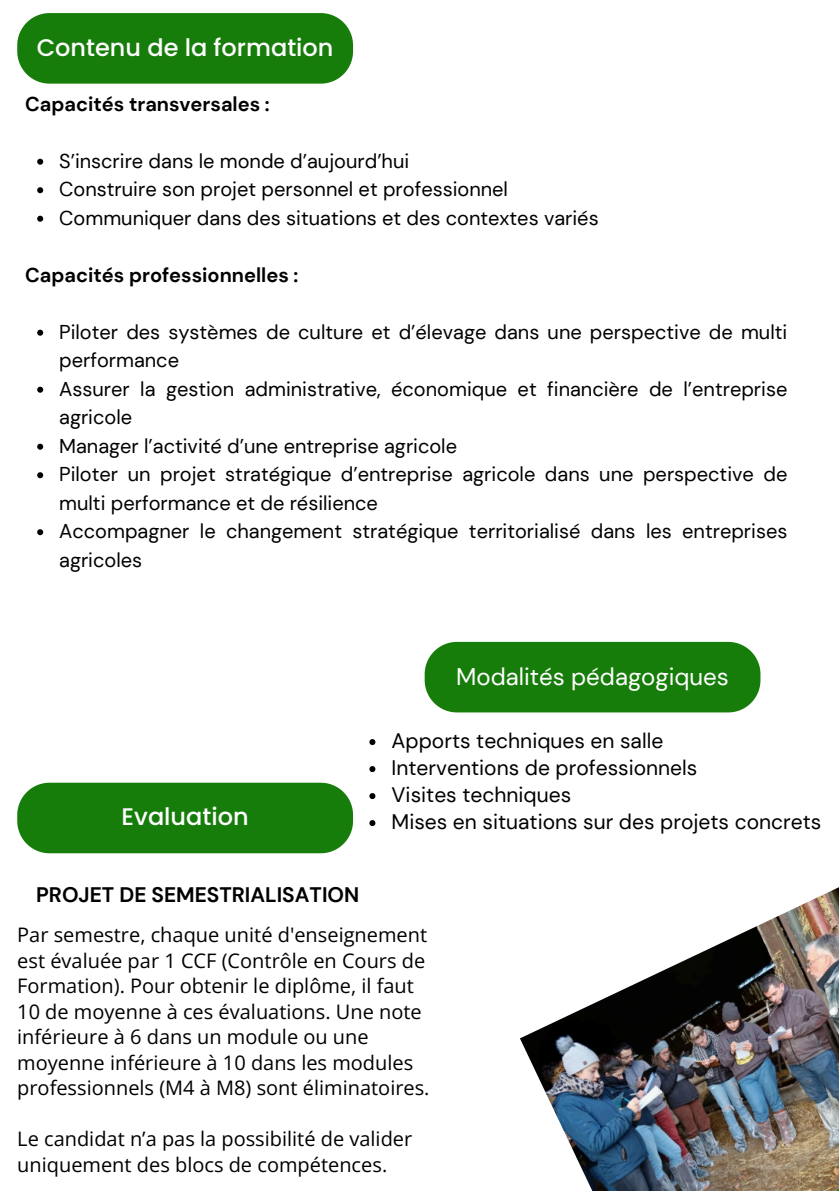
<style>
.page{position:relative;width:839px;height:1191px;background:#fff}
.page>*{position:absolute;margin:0;border:0;box-sizing:border-box;transform-origin:0 0}
.t1{font:500 24px "Poppins";color:#fff}
.t2{font:24px "DM Sans";color:#fff}
.t3{font:21px "DM Sans";color:#000}
.t4{font:700 21px "DM Sans";color:#000}
.t5{font:20px/28.4px "DM Sans";color:#000}
.t6{font:20px/25.6px "Open Sans";color:#000}
.t7{font:700 20px "DM Sans";color:#000}
</style>
<div class="page">
<svg style="left:37px;top:159px;width:6px;height:6px"></svg>
<svg style="left:37px;top:187px;width:6px;height:6px"></svg>
<svg style="left:37px;top:216px;width:6px;height:6px"></svg>
<svg style="left:37px;top:330px;width:6px;height:6px"></svg>
<svg style="left:37px;top:387px;width:6px;height:6px"></svg>
<svg style="left:37px;top:444px;width:6px;height:6px"></svg>
<svg style="left:37px;top:472px;width:6px;height:6px"></svg>
<svg style="left:37px;top:529px;width:6px;height:6px"></svg>
<div style="left:17px;top:13px;width:336px;height:70px;background:#177d0a"></div>
<div style="left:17px;top:783px;width:336px;height:70px;background:#177d0a"></div>
<div style="left:424px;top:642px;width:336px;height:70px;background:#177d0a"></div>
<img style="left:520px;top:887px;width:318px;height:304px">
<svg style="left:369px;top:739px;width:6px;height:6px"></svg>
<svg style="left:369px;top:766px;width:6px;height:6px"></svg>
<svg style="left:369px;top:793px;width:6px;height:6px"></svg>
<svg style="left:369px;top:820px;width:6px;height:6px"></svg>
<p class="t1" style="left:37px;top:31px;width:298px">Contenu de la formation</p>
<p class="t7" style="left:25px;top:91px;width:246px">Capacités transversales :</p>
<h1 class="t5" style="left:59px;top:147px;width:351px">S’inscrire dans le monde d’aujourd’hui</h1>
<h4 class="t5" style="left:59px;top:175px;width:450px">Construire son projet personnel et professionnel</h4>
<p class="t5" style="left:59px;top:204px;width:541px">Communiquer dans des situations et des contextes variés</p>
<p class="t7" style="left:25px;top:262px;width:275px">Capacités professionnelles :</p>
<p class="t5" style="left:59px;top:318px;width:729px">Piloter des systèmes de culture et d’élevage dans une perspective de multi performance</p>
<h4 class="t5" style="left:59px;top:375px;width:729px">Assurer la gestion administrative, économique et financière de l’entreprise agricole</h4>
<p class="t5" style="left:59px;top:432px;width:399px">Manager l’activité d’une entreprise agricole</p>
<p class="t5" style="left:59px;top:460px;width:729px">Piloter un projet stratégique d’entreprise agricole dans une perspective de multi performance et de résilience</p>
<p class="t5" style="left:59px;top:517px;width:729px">Accompagner le changement stratégique territorialisé dans les entreprises agricoles</p>
<p class="t1" style="left:122px;top:800px;width:129px">Evaluation</p>
<p class="t4" style="left:36px;top:881px;width:324px">PROJET DE SEMESTRIALISATION</p>
<h2 class="t2" style="left:456px;top:661px;width:274px">Modalités pédagogiques</h2>
<p class="t3" style="left:391px;top:727px;width:273px">Apports techniques en salle</p>
<p class="t3" style="left:391px;top:754px;width:307px">Interventions de professionnels</p>
<p class="t3" style="left:391px;top:781px;width:181px">Visites techniques</p>
<p class="t3" style="left:391px;top:808px;width:431px">Mises en situations sur des projets concrets</p>
<p class="t6" style="left:17px;top:922px;width:414px">Par semestre, chaque unité d'enseignement est évaluée par 1 CCF (Contrôle en Cours de Formation). Pour obtenir le diplôme, il faut 10 de moyenne à ces évaluations. Une note inférieure à 6 dans un module ou une moyenne inférieure à 10 dans les modules professionnels (M4 à M8) sont éliminatoires.</p>
<p class="t6" style="left:17px;top:1126px;width:396px">Le candidat n’a pas la possibilité de valider uniquement des blocs de compétences.</p>
</div>
